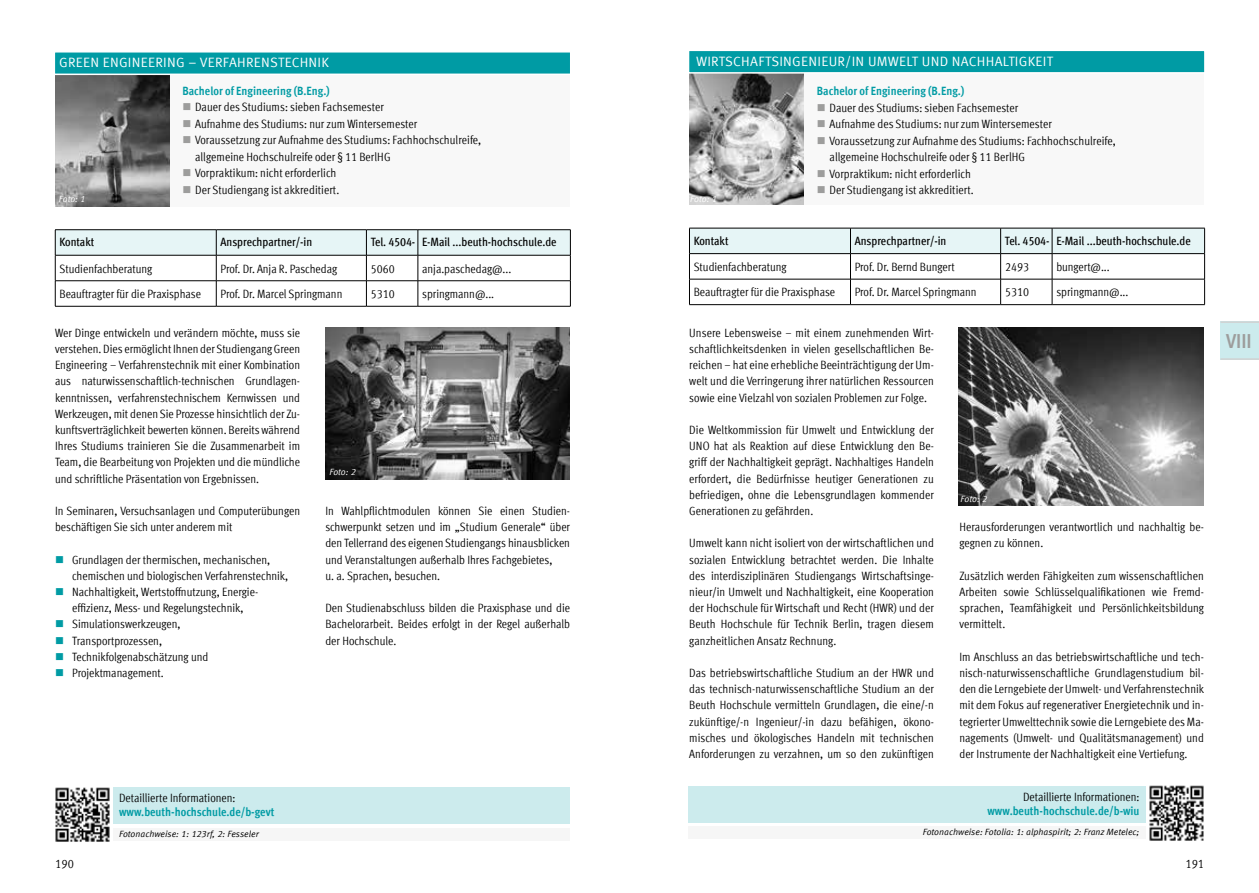
<style>
.page{position:relative;width:1259px;height:893px;background:#fff}
.page>*{position:absolute;margin:0;border:0;box-sizing:border-box;transform-origin:0 0}
.t1{font:700 condensed 20.25px "Meta Offc";color:#9d9d9c}
.t2{font:13.5px "Meta Offc Norm";letter-spacing:.02em;color:#fff}
.t3{font:condensed 12.3px "Meta Offc";color:#000}
.t4{font:condensed 12px/16.2px "Meta Offc";color:#000;text-align:justify}
.t5{font:500 condensed 12px "Meta Offc";color:#000}
.t6{font:700 condensed 12px "Meta Offc";color:#009ba4}
.t7{font:9px "Meta Offc Norm Ita";color:#000}
.t8{font:9px "Meta Offc Norm Ita";color:#fff}
.s1{color:#9d9d9c}
.s2{color:#009ba4}
</style>
<div class="page">
<img style="left:689px;top:74px;width:115px;height:131px">
<div style="left:804px;top:73px;width:400px;height:132px;background:#f8f8f8"></div>
<div style="left:688px;top:50px;width:517px;height:24px;background:#009ba4;border:2px solid #fff"></div>
<svg style="left:689px;top:228px;width:516px;height:76px"></svg>
<hr style="left:689px;top:304px;width:161px;height:1px;background:#000">
<hr style="left:850px;top:304px;width:150px;height:1px;background:#000">
<hr style="left:1000px;top:304px;width:52px;height:1px;background:#000">
<hr style="left:1052px;top:304px;width:152px;height:1px;background:#000">
<img style="left:958px;top:327px;width:246px;height:178px">
<div style="left:688px;top:826px;width:513px;height:13px;background:#f6f6f6"></div>
<div style="left:688px;top:786px;width:515px;height:37px;background:#ccebed"></div>
<img style="left:1146px;top:785px;width:58px;height:56px">
<img style="left:55px;top:75px;width:115px;height:132px">
<div style="left:170px;top:74px;width:400px;height:133px;background:#f8f8f8"></div>
<div style="left:54px;top:51px;width:517px;height:24px;background:#009ba4;border:2px solid #fff"></div>
<hr style="left:55px;top:229px;width:161px;height:1px;background:#000">
<hr style="left:216px;top:229px;width:150px;height:1px;background:#000">
<hr style="left:366px;top:229px;width:52px;height:1px;background:#000">
<hr style="left:418px;top:229px;width:152px;height:1px;background:#000">
<svg style="left:55px;top:230px;width:516px;height:76px"></svg>
<hr style="left:55px;top:306px;width:161px;height:1px;background:#000">
<hr style="left:216px;top:306px;width:150px;height:1px;background:#000">
<hr style="left:366px;top:306px;width:52px;height:1px;background:#000">
<hr style="left:418px;top:306px;width:152px;height:1px;background:#000">
<img style="left:325px;top:327px;width:245px;height:152px">
<div style="left:57px;top:828px;width:513px;height:13px;background:#f6f6f6"></div>
<div style="left:55px;top:787px;width:515px;height:37px;background:#ccebed"></div>
<img style="left:55px;top:787px;width:58px;height:55px">
<div style="left:1220px;top:321px;width:39px;height:39px;background:#ccebed"></div>
<hr style="left:1220px;top:321px;width:39px;height:2px;background:#d0d0d0">
<hr style="left:1220px;top:358px;width:39px;height:2px;background:#d0d0d0">
<p class="t2" style="left:59px;top:55px;width:271px">GREEN ENGINEERING – VERFAHRENSTECHNIK</p>
<p class="t8" style="left:59px;top:194px;width:28px">Foto: 1</p>
<p class="t6" style="left:182px;top:84px;width:149px">Bachelor of Engineering (B.Eng.)</p>
<p class="t4" style="left:182px;top:99px;width:203px"><span class="s1">■</span> Dauer des Studiums: sieben Fachsemester</p>
<p class="t4" style="left:182px;top:116px;width:236px"><span class="s1">■</span> Aufnahme des Studiums: nur zum Wintersemester</p>
<p class="t4" style="left:195px;top:132px;width:288px;text-indent:-13px"><span class="s1">■</span> Voraussetzung zur Aufnahme des Studiums: Fachhochschulreife, allgemeine Hochschulreife oder § 11 BerlHG</p>
<p class="t4" style="left:182px;top:165px;width:156px"><span class="s1">■</span> Vorpraktikum: nicht erforderlich</p>
<p class="t4" style="left:182px;top:182px;width:158px"><span class="s1">■</span> Der Studiengang ist akkreditiert.</p>
<p class="t5" style="left:60px;top:235px;width:36px">Kontakt</p>
<p class="t5" style="left:220px;top:235px;width:93px">Ansprechpartner/-in</p>
<p class="t5" style="left:371px;top:235px;width:187px">Tel. 4504- E-Mail ...beuth-hochschule.de</p>
<p class="t4" style="left:60px;top:260px;width:94px">Studienfachberatung</p>
<p class="t4" style="left:220px;top:260px;width:118px">Prof. Dr. Anja R. Paschedag</p>
<p class="t4" style="left:371px;top:260px;width:25px">5060</p>
<p class="t4" style="left:422px;top:260px;width:91px">anja.paschedag@...</p>
<p class="t4" style="left:60px;top:286px;width:143px">Beauftragter für die Praxisphase</p>
<p class="t4" style="left:220px;top:286px;width:123px">Prof. Dr. Marcel Springmann</p>
<p class="t4" style="left:371px;top:286px;width:25px">5310</p>
<p class="t4" style="left:422px;top:286px;width:74px">springmann@...</p>
<p class="t4" style="left:55px;top:325px;width:246px">Wer Dinge entwickeln und verändern möchte, muss sie verstehen. Dies ermöglicht Ihnen der Studiengang Green Engineering – Verfahrenstechnik mit einer Kombination aus naturwissenschaftlich-technischen Grundlagen&shy;kenntnissen, verfahrenstechnischem Kernwissen und Werkzeugen, mit denen Sie Prozesse hinsichtlich der Zu&shy;kunftsverträglichkeit bewerten können. Bereits während Ihres Studiums trainieren Sie die Zusammenarbeit im Team, die Bearbeitung von Projekten und die mündliche und schriftliche Präsentation von Ergebnissen.</p>
<p class="t4" style="left:55px;top:503px;width:246px">In Seminaren, Versuchsanlagen und Computerübungen beschäftigen Sie sich unter anderem mit</p>
<p class="t4" style="left:72px;top:551px;width:218px;text-indent:-17px"><span class="s2">■</span> Grundlagen der thermischen, mechanischen, chemischen und biologischen Verfahrenstechnik,</p>
<p class="t4" style="left:55px;top:584px;width:205px;text-align:center"><span class="s2">■</span> Nachhaltigkeit, Wertstoffnutzung, Energie&shy;effizienz, Mess- und Regelungstechnik,</p>
<p class="t4" style="left:55px;top:616px;width:127px"><span class="s2">■</span> Simulationswerkzeugen,</p>
<p class="t4" style="left:55px;top:632px;width:108px"><span class="s2">■</span> Transportprozessen,</p>
<p class="t4" style="left:55px;top:649px;width:155px"><span class="s2">■</span> Technikfolgenabschätzung und</p>
<p class="t4" style="left:55px;top:665px;width:110px"><span class="s2">■</span> Projektmanagement.</p>
<p class="t8" style="left:329px;top:466px;width:28px">Foto: 2</p>
<p class="t4" style="left:325px;top:503px;width:246px;text-align:left">In Wahlpflichtmodulen können Sie einen Studien&shy;schwerpunkt setzen und im „Studium Generale“ über den Tellerrand des eigenen Studiengangs hinausblicken und Veranstaltungen außerhalb Ihres Fachgebietes,<br>u. a. Sprachen, besuchen.</p>
<p class="t4" style="left:325px;top:600px;width:246px">Den Studienabschluss bilden die Praxisphase und die Bachelorarbeit. Beides erfolgt in der Regel außerhalb der Hochschule.</p>
<p class="t4" style="left:119px;top:790px;width:118px">Detaillierte Informationen:</p>
<p class="t6" style="left:119px;top:805px;width:157px">www.beuth-hochschule.de/b-gevt</p>
<p class="t7" style="left:119px;top:829px;width:141px">Fotonachweise: 1: 123rf, 2: Fesseler</p>
<p class="t2" style="left:696px;top:53px;width:358px">WIRTSCHAFTSINGENIEUR/IN UMWELT UND NACHHALTIGKEIT</p>
<p class="t6" style="left:817px;top:84px;width:149px">Bachelor of Engineering (B.Eng.)</p>
<p class="t4" style="left:817px;top:99px;width:203px"><span class="s1">■</span> Dauer des Studiums: sieben Fachsemester</p>
<p class="t4" style="left:817px;top:116px;width:236px"><span class="s1">■</span> Aufnahme des Studiums: nur zum Wintersemester</p>
<p class="t4" style="left:829px;top:132px;width:288px;text-indent:-13px"><span class="s1">■</span> Voraussetzung zur Aufnahme des Studiums: Fachhochschulreife, allgemeine Hochschulreife oder § 11 BerlHG</p>
<p class="t4" style="left:817px;top:165px;width:156px"><span class="s1">■</span> Vorpraktikum: nicht erforderlich</p>
<p class="t4" style="left:817px;top:182px;width:158px"><span class="s1">■</span> Der Studiengang ist akkreditiert.</p>
<p class="t5" style="left:694px;top:233px;width:36px">Kontakt</p>
<p class="t5" style="left:854px;top:233px;width:93px">Ansprechpartner/-in</p>
<p class="t5" style="left:1005px;top:233px;width:187px">Tel. 4504- E-Mail ...beuth-hochschule.de</p>
<p class="t4" style="left:694px;top:259px;width:94px">Studienfachberatung</p>
<p class="t4" style="left:854px;top:259px;width:102px">Prof. Dr. Bernd Bungert</p>
<p class="t4" style="left:1005px;top:259px;width:25px">2493</p>
<p class="t4" style="left:1056px;top:259px;width:55px">bungert@...</p>
<p class="t4" style="left:694px;top:284px;width:143px">Beauftragter für die Praxisphase</p>
<p class="t4" style="left:854px;top:284px;width:123px">Prof. Dr. Marcel Springmann</p>
<p class="t4" style="left:1005px;top:284px;width:25px">5310</p>
<p class="t4" style="left:1056px;top:284px;width:74px">springmann@...</p>
<p class="t4" style="left:689px;top:325px;width:246px">Unsere Lebensweise – mit einem zunehmenden Wirt&shy;schaftlichkeitsdenken in vielen gesellschaftlichen Be&shy;reichen – hat eine erhebliche Beeinträchtigung der Um&shy;welt und die Verringerung ihrer natürlichen Ressourcen sowie eine Vielzahl von sozialen Problemen zur Folge.</p>
<p class="t4" style="left:689px;top:422px;width:246px">Die Weltkommission für Umwelt und Entwicklung der UNO hat als Reaktion auf diese Entwicklung den Be&shy;griff der Nachhaltigkeit geprägt. Nachhaltiges Handeln erfordert, die Bedürfnisse heutiger Generationen zu befriedigen, ohne die Lebensgrundlagen kommender Generationen zu gefährden.</p>
<p class="t4" style="left:689px;top:535px;width:246px">Umwelt kann nicht isoliert von der wirtschaftlichen und sozialen Entwicklung betrachtet werden. Die Inhalte des interdisziplinären Studiengangs Wirtschaftsinge&shy;nieur/in Umwelt und Nachhaltigkeit, eine Kooperation der Hochschule für Wirtschaft und Recht (HWR) und der Beuth Hochschule für Technik Berlin, tragen diesem ganzheitlichen Ansatz Rechnung.</p>
<p class="t4" style="left:689px;top:665px;width:246px">Das betriebswirtschaftliche Studium an der HWR und das technisch-naturwissenschaftliche Studium an der Beuth Hochschule vermitteln Grundlagen, die eine/-n zukünftige/-n Ingenieur/-in dazu befähigen, ökono&shy;misches und ökologisches Handeln mit technischen Anforderungen zu verzahnen, um so den zukünftigen</p>
<p class="t8" style="left:690px;top:194px;width:28px">Foto: 1</p>
<p class="t8" style="left:960px;top:494px;width:28px">Foto: 2</p>
<p class="t4" style="left:959px;top:519px;width:246px">Herausforderungen verantwortlich und nachhaltig be&shy;gegnen zu können.</p>
<p class="t4" style="left:959px;top:568px;width:246px">Zusätzlich werden Fähigkeiten zum wissenschaftlichen Arbeiten sowie Schlüsselqualifikationen wie Fremd&shy;sprachen, Teamfähigkeit und Persönlichkeitsbildung vermittelt.</p>
<p class="t4" style="left:959px;top:649px;width:246px">Im Anschluss an das betriebswirtschaftliche und tech&shy;nisch-naturwissenschaftliche Grundlagenstudium bil&shy;den die Lerngebiete der Umwelt- und Verfahrenstechnik mit dem Fokus auf regenerativer Energietechnik und in&shy;tegrierter Umwelttechnik sowie die Lerngebiete des Ma&shy;nagements (Umwelt- und Qualitätsmanagement) und der Instrumente der Nachhaltigkeit eine Vertiefung.</p>
<p class="t4" style="left:1023px;top:788px;width:118px">Detaillierte Informationen:</p>
<p class="t6" style="left:987px;top:804px;width:153px">www.beuth-hochschule.de/b-wiu</p>
<p class="t7" style="left:922px;top:827px;width:218px">Fotonachweise: Fotolia: 1: alphaspirit; 2: Franz Metelec;</p>
<p class="t3" style="left:55px;top:857px;width:20px">190</p>
<p class="t3" style="left:1185px;top:857px;width:20px">191</p>
<h1 class="t1" style="left:1226px;top:329px;width:27px">VIII</h1>
</div>
